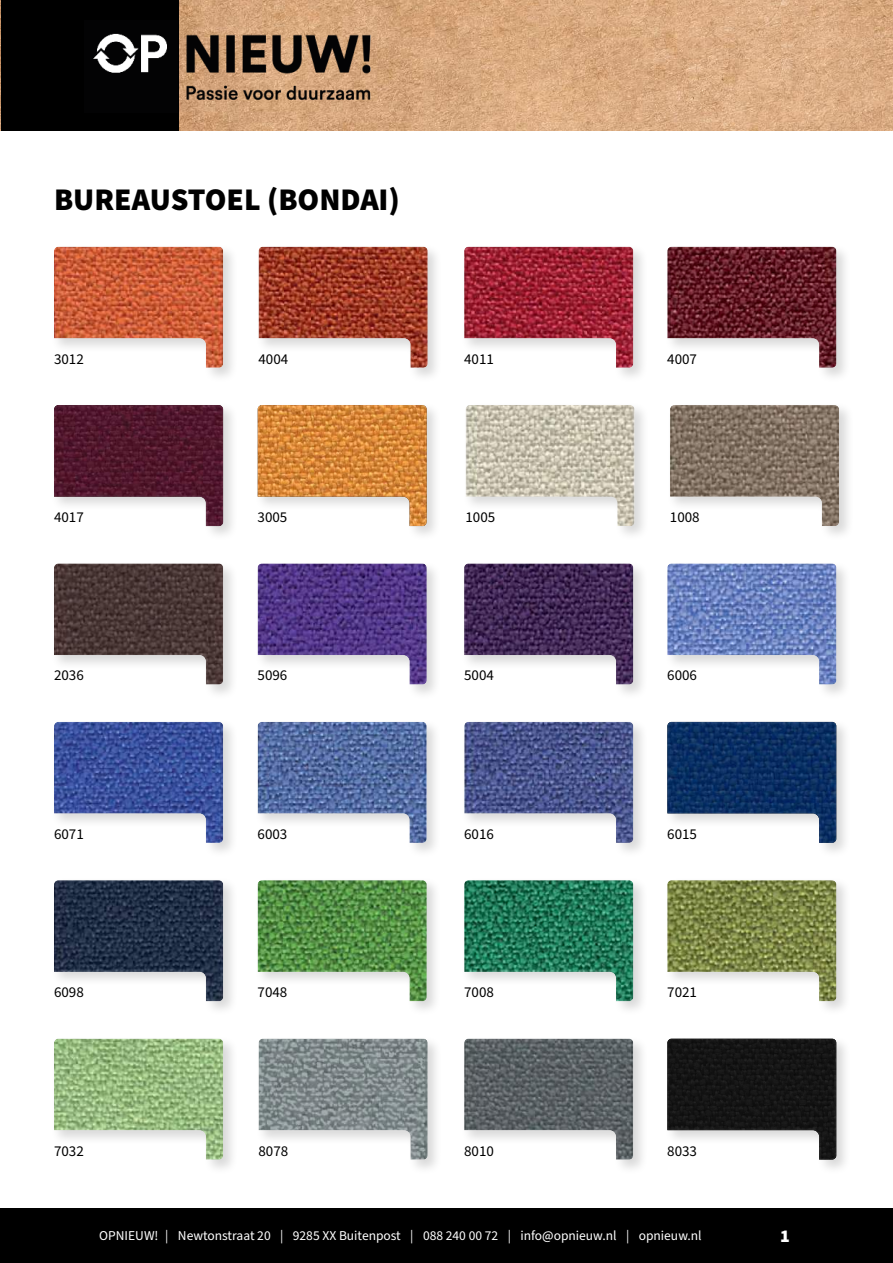
<style>
.page{position:relative;width:893px;height:1263px;background:#fff}
.page>*{position:absolute;margin:0;border:0;box-sizing:border-box;transform-origin:0 0}
.t1{font:31.5px "Source Sans Variable";color:#000}
.t2{font:900 18px "Source Sans Pro";color:#fff}
.t3{font:15px "Source Sans Pro";color:#000}
.t4{font:13.5px "Source Sans Pro";color:#fff}
</style>
<div class="page">
<img style="left:0;top:0;width:893px;height:131px">
<div style="left:0;top:1209px;width:893px;height:54px;background:#000"></div>
<div style="left:1px;top:0;width:177px;height:131px;background:#000"></div>
<div style="left:664px;top:1035px;width:188px;height:140px;background:#000;opacity:.15"></div>
<svg style="left:666px;top:1038px;width:173px;height:124px;fill:#171717"></svg>
<div style="left:256px;top:1035px;width:187px;height:140px;background:#000;opacity:.15"></div>
<svg style="left:258px;top:1038px;width:172px;height:124px"></svg>
<div style="left:461px;top:1035px;width:187px;height:140px;background:#000;opacity:.15"></div>
<svg style="left:463px;top:1038px;width:173px;height:124px"></svg>
<div style="left:664px;top:877px;width:188px;height:139px;background:#000;opacity:.15"></div>
<svg style="left:667px;top:880px;width:171px;height:124px"></svg>
<div style="left:461px;top:877px;width:187px;height:139px;background:#000;opacity:.15"></div>
<svg style="left:463px;top:880px;width:173px;height:124px"></svg>
<div style="left:51px;top:877px;width:187px;height:139px;background:#000;opacity:.15"></div>
<svg style="left:53px;top:880px;width:173px;height:124px"></svg>
<div style="left:462px;top:402px;width:188px;height:139px;background:#000;opacity:.15"></div>
<svg style="left:465px;top:405px;width:171px;height:124px"></svg>
<div style="left:664px;top:560px;width:188px;height:140px;background:#000;opacity:.15"></div>
<svg style="left:667px;top:563px;width:171px;height:124px"></svg>
<div style="left:664px;top:719px;width:188px;height:139px;background:#000;opacity:.15"></div>
<svg style="left:667px;top:721px;width:171px;height:124px"></svg>
<div style="left:51px;top:402px;width:187px;height:139px;background:#000;opacity:.15"></div>
<svg style="left:54px;top:405px;width:171px;height:124px"></svg>
<div style="left:664px;top:244px;width:188px;height:139px;background:#000;opacity:.15"></div>
<svg style="left:666px;top:246px;width:173px;height:124px"></svg>
<div style="left:461px;top:560px;width:187px;height:140px;background:#000;opacity:.15"></div>
<svg style="left:463px;top:563px;width:173px;height:124px"></svg>
<div style="left:461px;top:719px;width:187px;height:139px;background:#000;opacity:.15"></div>
<svg style="left:463px;top:721px;width:173px;height:124px"></svg>
<div style="left:51px;top:719px;width:187px;height:139px;background:#000;opacity:.15"></div>
<svg style="left:53px;top:721px;width:173px;height:124px"></svg>
<div style="left:667px;top:402px;width:187px;height:139px;background:#000;opacity:.15"></div>
<svg style="left:669px;top:405px;width:172px;height:124px"></svg>
<div style="left:255px;top:560px;width:187px;height:140px;background:#000;opacity:.15"></div>
<svg style="left:257px;top:563px;width:172px;height:124px"></svg>
<div style="left:255px;top:719px;width:187px;height:139px;background:#000;opacity:.15"></div>
<svg style="left:257px;top:721px;width:172px;height:124px"></svg>
<div style="left:255px;top:877px;width:187px;height:139px;background:#000;opacity:.15"></div>
<svg style="left:257px;top:880px;width:172px;height:124px"></svg>
<div style="left:255px;top:402px;width:187px;height:139px;background:#000;opacity:.15"></div>
<svg style="left:257px;top:405px;width:172px;height:124px"></svg>
<div style="left:461px;top:244px;width:187px;height:139px;background:#000;opacity:.15"></div>
<svg style="left:463px;top:246px;width:173px;height:124px"></svg>
<div style="left:256px;top:244px;width:187px;height:139px;background:#000;opacity:.15"></div>
<svg style="left:257px;top:246px;width:173px;height:124px"></svg>
<div style="left:51px;top:560px;width:187px;height:140px;background:#000;opacity:.15"></div>
<svg style="left:53px;top:563px;width:172px;height:124px"></svg>
<div style="left:51px;top:244px;width:187px;height:139px;background:#000;opacity:.15"></div>
<svg style="left:54px;top:246px;width:171px;height:124px"></svg>
<div style="left:51px;top:1035px;width:187px;height:140px;background:#000;opacity:.15"></div>
<svg style="left:54px;top:1038px;width:171px;height:124px"></svg>
<img style="left:84px;top:20px;width:300px;height:92px">
<h1 class="t1" style="left:54px;top:186px;width:347px">BUREAUSTOEL (BONDAI)</h1>
<p class="t3" style="left:54px;top:352px;width:31px">3012</p>
<p class="t3" style="left:259px;top:352px;width:31px">4004</p>
<p class="t3" style="left:464px;top:352px;width:31px">4011</p>
<p class="t3" style="left:667px;top:352px;width:31px">4007</p>
<p class="t3" style="left:54px;top:511px;width:31px">4017</p>
<p class="t3" style="left:258px;top:511px;width:31px">3005</p>
<p class="t3" style="left:465px;top:511px;width:31px">1005</p>
<p class="t3" style="left:670px;top:511px;width:31px">1008</p>
<p class="t3" style="left:54px;top:669px;width:31px">2036</p>
<p class="t3" style="left:258px;top:669px;width:31px">5096</p>
<p class="t3" style="left:464px;top:669px;width:31px">5004</p>
<p class="t3" style="left:667px;top:669px;width:31px">6006</p>
<p class="t3" style="left:54px;top:827px;width:31px">6071</p>
<p class="t3" style="left:258px;top:827px;width:31px">6003</p>
<p class="t3" style="left:464px;top:827px;width:31px">6016</p>
<p class="t3" style="left:667px;top:827px;width:31px">6015</p>
<p class="t3" style="left:54px;top:986px;width:31px">6098</p>
<p class="t3" style="left:258px;top:986px;width:31px">7048</p>
<p class="t3" style="left:464px;top:986px;width:31px">7008</p>
<p class="t3" style="left:667px;top:986px;width:31px">7021</p>
<p class="t3" style="left:54px;top:1144px;width:31px">7032</p>
<p class="t3" style="left:259px;top:1144px;width:31px">8078</p>
<p class="t3" style="left:464px;top:1144px;width:31px">8010</p>
<p class="t3" style="left:667px;top:1144px;width:31px">8033</p>
<p class="t4" style="left:99px;top:1230px;width:604px">OPNIEUW! | Newtonstraat 20 | 9285 XX Buitenpost | 088 240 00 72 | info@opnieuw.nl | opnieuw.nl</p>
<p class="t2" style="left:780px;top:1225px;width:11px">1</p>
</div>
